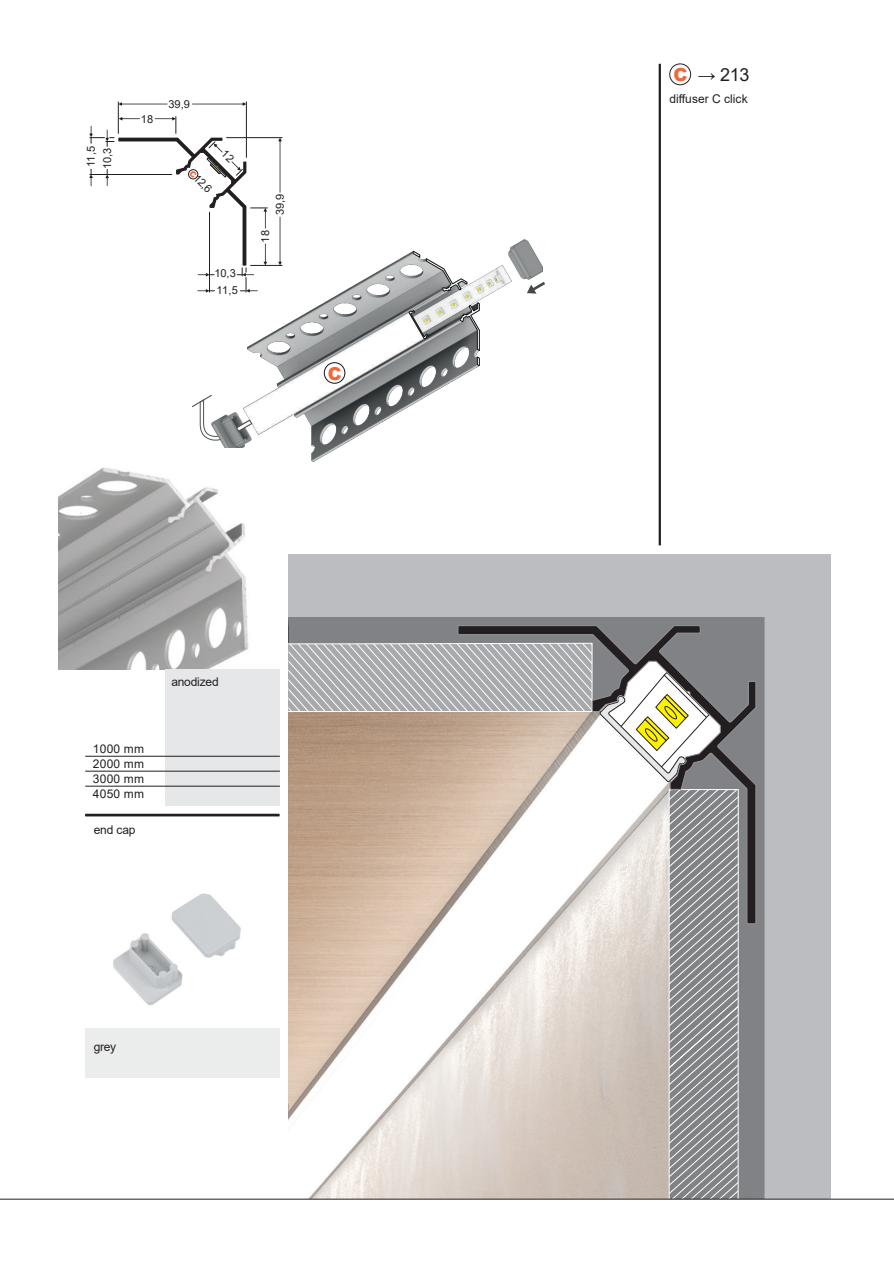
<style>
.page{position:relative;width:894px;height:1263px;background:#fff}
.page>*{position:absolute;margin:0;border:0;box-sizing:border-box;transform-origin:0 0}
.t1{font:18px "Arial";color:#231f20}
.t2{font:900 17.7px "Arial";color:#f1683d}
.t3{font:12px/15px "Arial";letter-spacing:.005em;color:#231f20;text-align:justify}
.t4{font:12px "Arial";letter-spacing:-.015em;color:#231f20}
.t5{font:11.1px/16.2px "Arial";color:#231f20}
.s1{font-weight:900;font-size:8.1px;color:#f2673c}
.s2{font-weight:900;color:#f1673c}
</style>
<div class="page">
<img style="left:85px;top:893px;width:195px;height:169px">
<div style="left:85px;top:1029px;width:194px;height:49px;background:#ebecec"></div>
<hr style="left:226px;top:137px;width:56px;height:1px;background:#231f20">
<hr style="left:246px;top:102px;width:1px;height:55px;background:#231f20">
<hr style="left:118px;top:102px;width:1px;height:31px;background:#231f20">
<svg style="left:278px;top:138px;width:4px;height:55px"></svg>
<svg style="left:192px;top:102px;width:54px;height:4px"></svg>
<svg style="left:279px;top:217px;width:2px;height:34px"></svg>
<svg style="left:118px;top:102px;width:49px;height:4px"></svg>
<img style="left:247px;top:251px;width:264px;height:210px">
<svg style="left:408px;top:250px;width:72px;height:116px"></svg>
<img style="left:508px;top:240px;width:34px;height:40px">
<img style="left:222px;top:443px;width:29px;height:6px">
<svg style="left:527px;top:282px;width:18px;height:12px"></svg>
<div style="left:324px;top:363px;width:21px;height:20px;background:#fff;border-radius:50%"></div>
<div style="left:324px;top:362px;width:21px;height:21px;border:1px solid #121718;border-radius:50%"></div>
<svg style="left:192px;top:394px;width:62px;height:49px"></svg>
<img style="left:59px;top:449px;width:220px;height:220px">
<hr style="left:658px;top:64px;width:2px;height:481px;background:#231f20">
<hr style="left:85px;top:814px;width:194px;height:2px;background:#231f20">
<div style="left:165px;top:670px;width:115px;height:136px;background:#e6e7e8"></div>
<hr style="left:85px;top:756px;width:195px;height:1px;background:#231f20">
<hr style="left:85px;top:771px;width:195px;height:1px;background:#231f20">
<hr style="left:85px;top:786px;width:195px;height:1px;background:#231f20">
<svg style="left:288px;top:555px;width:541px;height:644px"></svg>
<div style="left:669px;top:64px;width:21px;height:21px;border:1px solid #231f20;border-radius:50%"></div>
<hr style="left:0;top:1199px;width:893px;height:1px;background:#231f20">
<svg style="left:89px;top:117px;width:178px;height:176px"></svg>
<p class="t5" style="left:84px;top:169px;width:25px;rotate:-90deg">11,5<br>10,3</p>
<p class="t5" style="left:141px;top:112px;width:14px">18</p>
<p class="t5" style="left:168px;top:97px;width:23px">39,9</p>
<p class="t5" style="left:196px;top:167px;width:28px;rotate:45deg"><span class="s1">C</span>12,6</p>
<p class="t5" style="left:214px;top:266px;width:25px">10,3<br>11,5</p>
<p class="t5" style="left:273px;top:215px;width:23px;rotate:-90deg">39,9</p>
<p class="t5" style="left:258px;top:243px;width:14px;rotate:-90deg">18</p>
<h2 class="t2" style="left:328px;top:367px;width:15px">C</h2>
<p class="t3" style="left:93px;top:742px;width:53px">1000 mm 2000 mm 3000 mm 4050 mm</p>
<p class="t3" style="left:94px;top:823px;width:43px">end cap</p>
<p class="t4" style="left:171px;top:677px;width:49px">anodized</p>
<p class="t3" style="left:94px;top:1041px;width:24px">grey</p>
<h1 class="t1" style="left:673px;top:68px;width:77px"><span class="s2">C</span> → 213</h1>
<p class="t3" style="left:669px;top:93px;width:80px">diffuser C click</p>
</div>
